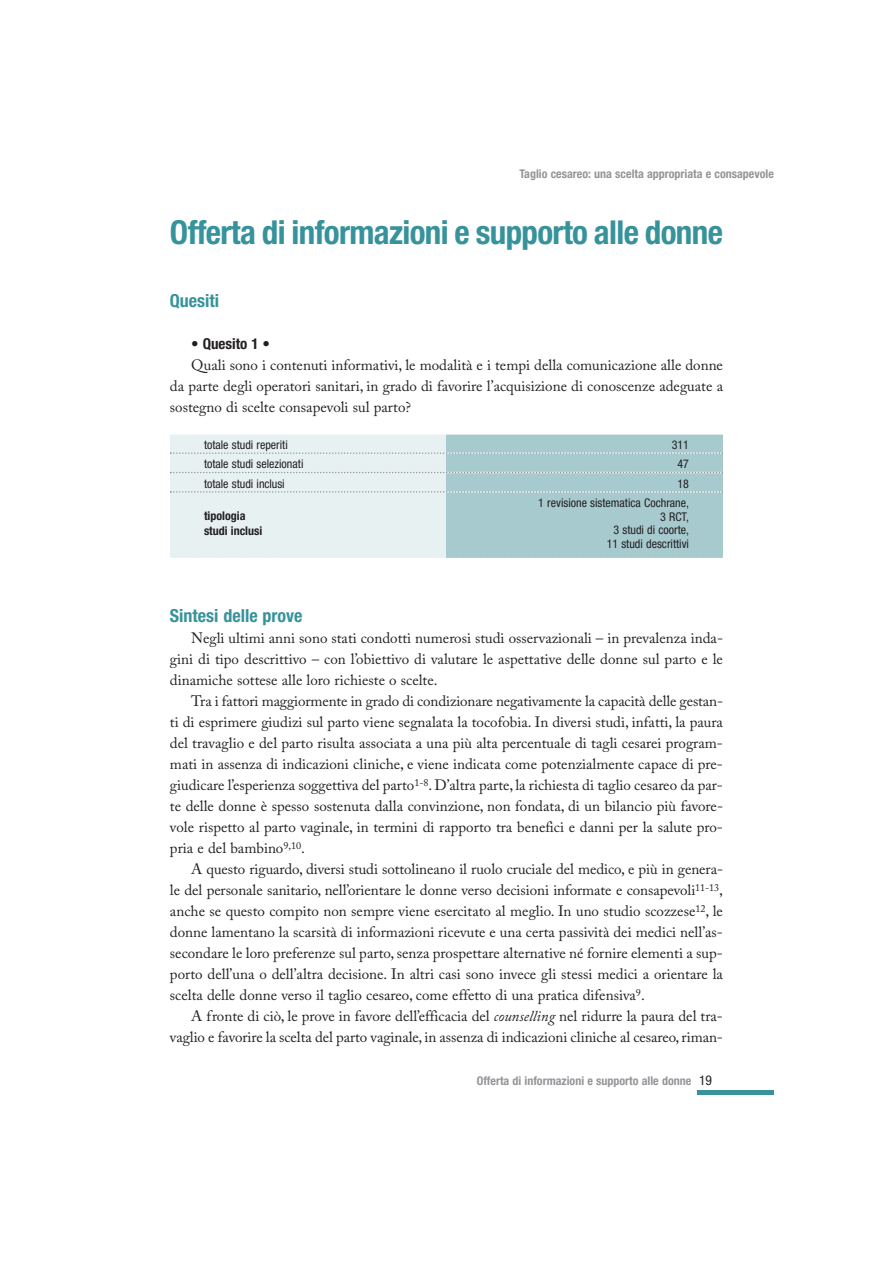
<style>
.page{position:relative;width:893px;height:1263px;background:#fff}
.page>*{position:absolute;margin:0;border:0;box-sizing:border-box;transform-origin:0 0}
.t1{font:700 condensed 33px "Helvetica Neue LT Std";letter-spacing:-.02em;color:#37939b}
.t2{font:700 condensed 18px "Helvetica Neue LT Std";color:#37939b}
.t3{font:15px/21px "Adobe Caslon Pro";color:#231f20;text-align:justify}
.t4{font:700 condensed 15px "Helvetica Neue LT Std";color:#231f20}
.t5{font:condensed 12px/13.5px "Helvetica Neue LT Std";color:#231f20;text-align:right}
.t6{font:700 condensed 12px "Helvetica Neue LT Std";color:#939598}
.t7{font:700 condensed 12px/14.4px "Helvetica Neue LT Std";color:#231f20}
.s1{font-style:italic}
.s2{font-weight:400;font-size:13.5px;color:#231f20}
</style>
<div class="page">
<div style="left:697px;top:1090px;width:76px;height:5px;background:#37939b"></div>
<div style="left:170px;top:435px;width:276px;height:18px;background:#e7f1f2"></div>
<div style="left:446px;top:435px;width:277px;height:18px;background:#a7cacf"></div>
<div style="left:170px;top:453px;width:276px;height:20px;background:#e7f1f2"></div>
<div style="left:446px;top:453px;width:277px;height:20px;background:#a7cacf"></div>
<div style="left:170px;top:473px;width:276px;height:19px;background:#e7f1f2"></div>
<div style="left:446px;top:473px;width:277px;height:19px;background:#a7cacf"></div>
<div style="left:170px;top:492px;width:276px;height:66px;background:#e7f1f2"></div>
<div style="left:446px;top:492px;width:277px;height:66px;background:#a7cacf"></div>
<svg style="left:170px;top:452px;width:553px;height:2px"></svg>
<svg style="left:170px;top:472px;width:553px;height:1px"></svg>
<svg style="left:170px;top:491px;width:553px;height:2px"></svg>
<p class="t6" style="left:519px;top:169px;width:256px">Taglio cesareo: una scelta appropriata e consapevole</p>
<h1 class="t1" style="left:170px;top:221px;width:554px">Offerta di informazioni e supporto alle donne</h1>
<p class="t2" style="left:170px;top:294px;width:51px">Quesiti</p>
<p class="t4" style="left:191px;top:338px;width:80px">• Quesito 1 •</p>
<p class="t3" style="left:170px;top:356px;width:554px;text-indent:21px">Quali sono i contenuti informativi, le modalità e i tempi della comunicazione alle donne da parte degli operatori sanitari, in grado di favorire l’acquisizione di conoscenze adeguate a sostegno di scelte consapevoli sul parto?</p>
<p class="t5" style="left:204px;top:439px;width:85px">totale studi reperiti</p>
<p class="t5" style="left:671px;top:439px;width:19px">311</p>
<p class="t5" style="left:204px;top:459px;width:101px">totale studi selezionati</p>
<p class="t5" style="left:677px;top:459px;width:13px">47</p>
<p class="t5" style="left:204px;top:478px;width:82px">totale studi inclusi</p>
<p class="t5" style="left:677px;top:478px;width:13px">18</p>
<p class="t7" style="left:204px;top:510px;width:60px">tipologia studi inclusi</p>
<p class="t5" style="left:538px;top:498px;width:152px">1 revisione sistematica Cochrane,<br>3 RCT,<br>3 studi di coorte,<br>11 studi descrittivi</p>
<p class="t2" style="left:170px;top:609px;width:134px">Sintesi delle prove</p>
<p class="t3" style="left:170px;top:629px;width:554px;text-indent:21px">Negli ultimi anni sono stati condotti numerosi studi osservazionali – in prevalenza inda&shy;gini di tipo descrittivo – con l’obiettivo di valutare le aspettative delle donne sul parto e le dinamiche sottese alle loro richieste o scelte.</p>
<p class="t3" style="left:170px;top:692px;width:554px;text-indent:21px">Tra i fattori maggiormente in grado di condizionare negativamente la capacità delle gestan&shy;ti di esprimere giudizi sul parto viene segnalata la tocofobia. In diversi studi, infatti, la paura del travaglio e del parto risulta associata a una più alta percentuale di tagli cesarei program&shy;mati in assenza di indicazioni cliniche, e viene indicata come potenzialmente capace di pre&shy;giudicare l’esperienza soggettiva del parto<sup>1-8</sup>. D’altra parte, la richiesta di taglio cesareo da par&shy;te delle donne è spesso sostenuta dalla convinzione, non fondata, di un bilancio più favore&shy;vole rispetto al parto vaginale, in termini di rapporto tra benefici e danni per la salute pro&shy;pria e del bambino<sup>9,10</sup>.</p>
<p class="t3" style="left:170px;top:860px;width:554px;text-indent:21px">A questo riguardo, diversi studi sottolineano il ruolo cruciale del medico, e più in genera&shy;le del personale sanitario, nell’orientare le donne verso decisioni informate e consapevoli<sup>11-13</sup>, anche se questo compito non sempre viene esercitato al meglio. In uno studio scozzese<sup>12</sup>, le donne lamentano la scarsità di informazioni ricevute e una certa passività dei medici nell’as&shy;secondare le loro preferenze sul parto, senza prospettare alternative né fornire elementi a sup&shy;porto dell’una o dell’altra decisione. In altri casi sono invece gli stessi medici a orientare la scelta delle donne verso il taglio cesareo, come effetto di una pratica difensiva<sup>9</sup>.</p>
<p class="t3" style="left:170px;top:1007px;width:554px;text-align:right">A fronte di ciò, le prove in favore dell’efficacia del <span class="s1">counselling</span> nel ridurre la paura del tra&shy;vaglio e favorire la scelta del parto vaginale, in assenza di indicazioni cliniche al cesareo, riman-</p>
<p class="t6" style="left:476px;top:1076px;width:237px">Offerta di informazioni e supporto alle donne <span class="s2">19</span></p>
</div>
